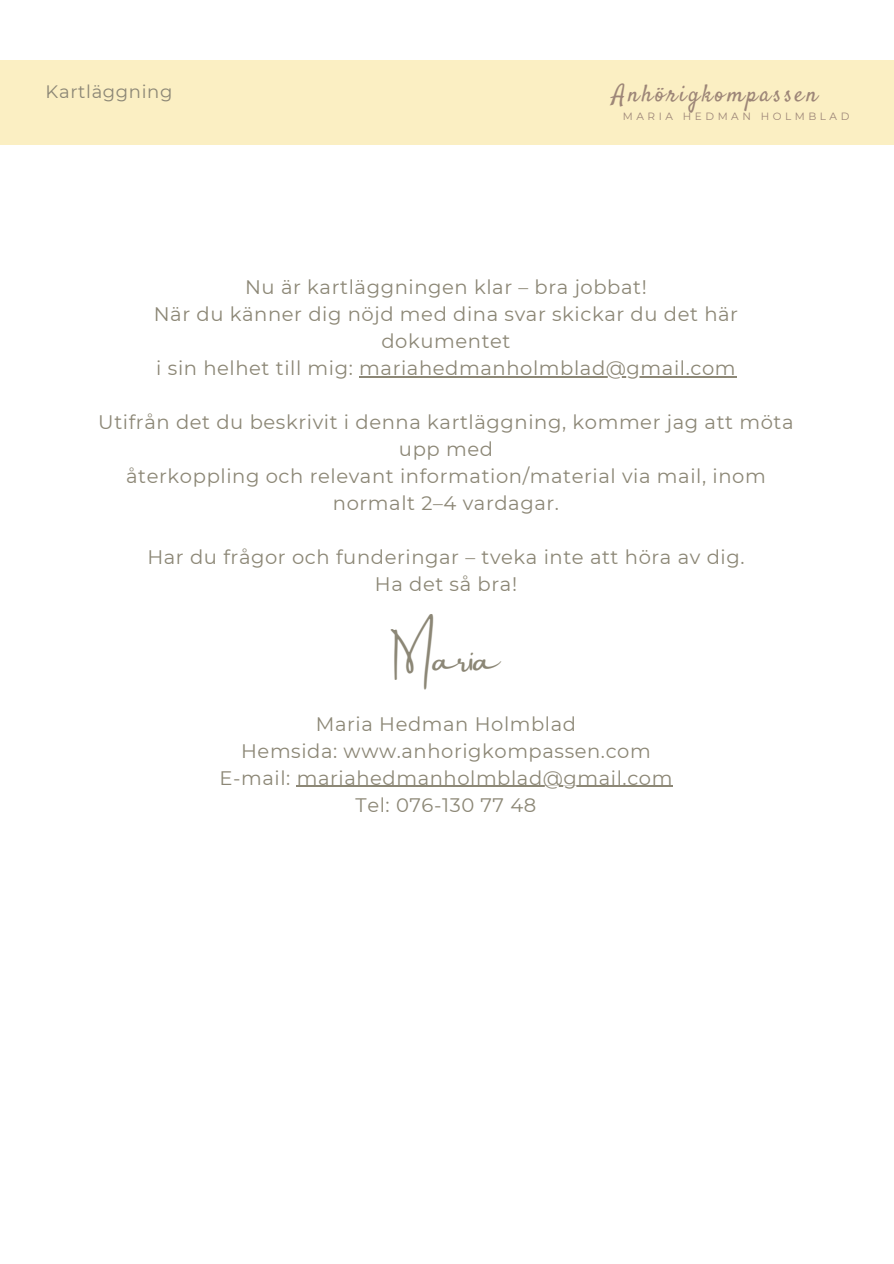
<style>
.page{position:relative;width:894px;height:1264px;background:#fff}
.page>*{position:absolute;margin:0;border:0;box-sizing:border-box;transform-origin:0 0}
.t1{font:36px "Amsterdam Two";color:#8c8776}
.t2{font:24px "Satisfy";letter-spacing:.105em;color:#9d8678}
.t3{font:19.5px/27px "Montserrat";letter-spacing:.03em;color:#8c8776;text-align:center}
.t4{font:18px "Montserrat";letter-spacing:.035em;color:#8c8776}
.t5{font:10.5px "Montserrat";letter-spacing:.335em;color:#9d8678}
</style>
<div class="page">
<div style="left:0;top:60px;width:893px;height:84px;background:#fbefc3"></div>
<hr style="left:359px;top:376px;width:377px;height:1px;background:#8c8776">
<hr style="left:296px;top:786px;width:376px;height:1px;background:#8c8776">
<p class="t4" style="left:46px;top:81px;width:128px">Kartläggning</p>
<p class="t2" style="left:612px;top:79px;width:206px">Anhörigkompassen</p>
<p class="t5" style="left:622px;top:110px;width:228px">MARIA HEDMAN HOLMBLAD</p>
<p class="t3" style="left:154px;top:273px;width:585px">Nu är kartläggningen klar – bra jobbat!<br>När du känner dig nöjd med dina svar skickar du det här dokumentet<br>i sin helhet till mig: mariahedmanholmblad@gmail.com</p>
<p class="t3" style="left:98px;top:408px;width:696px">Utifrån det du beskrivit i denna kartläggning, kommer jag att möta upp med<br>återkoppling och relevant information/material via mail, inom normalt 2–4 vardagar.</p>
<p class="t3" style="left:147px;top:543px;width:598px">Har du frågor och funderingar – tveka inte att höra av dig.<br>Ha det så bra!</p>
<h1 class="t1" style="left:397px;top:638px;width:103px">Maria</h1>
<p class="t3" style="left:219px;top:710px;width:454px">Maria Hedman Holmblad<br>Hemsida: www.anhorigkompassen.com<br>E-mail: mariahedmanholmblad@gmail.com<br>Tel: 076-130 77 48</p>
</div>
